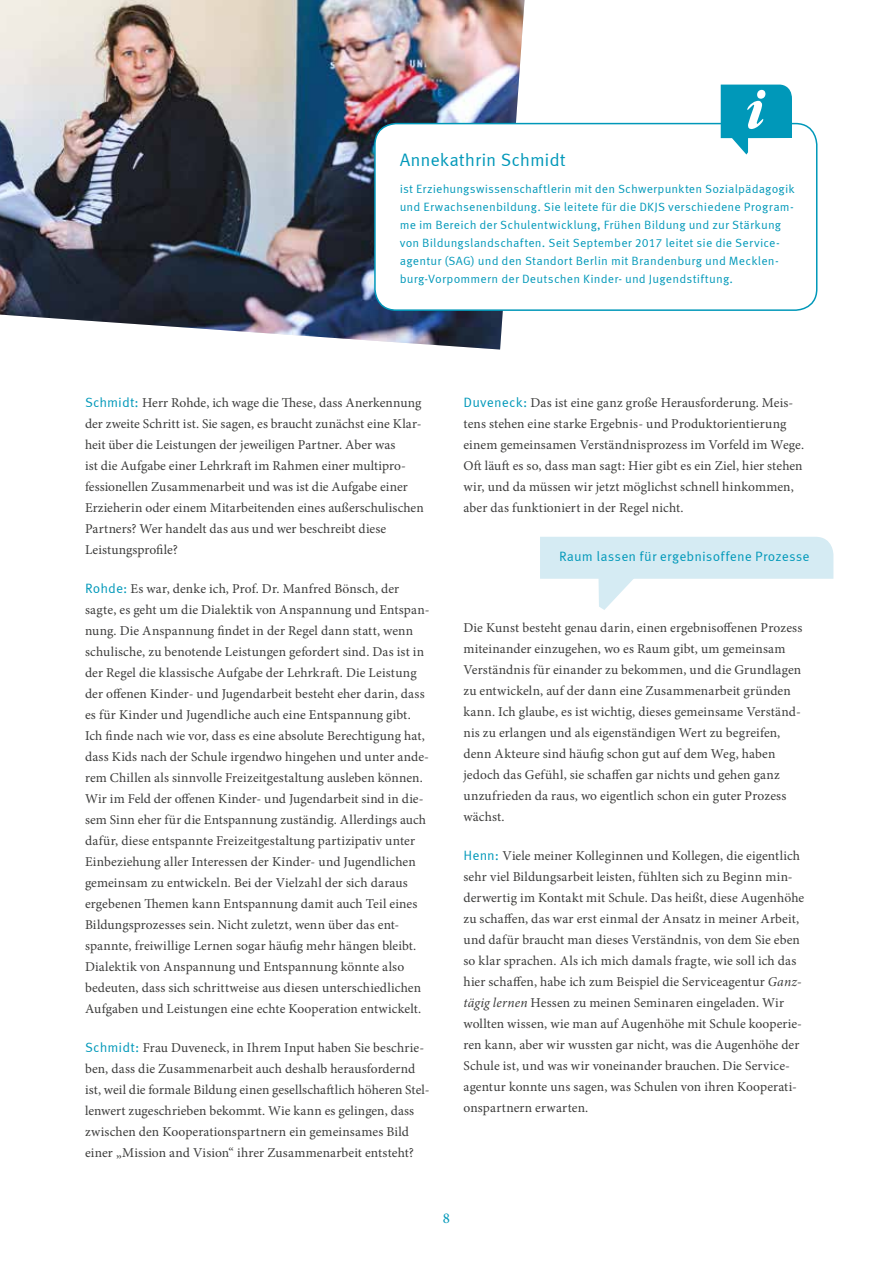
<style>
.page{position:relative;width:893px;height:1263px;background:#fff}
.page>*{position:absolute;margin:0;border:0;box-sizing:border-box;transform-origin:0 0}
.t1{font:18px "Meta Correspondence";letter-spacing:-.01em;color:#0098b9}
.t2{font:15px "Minion Pro";color:#0098b9}
.t3{font:13.5px/21px "Minion Pro";letter-spacing:.005em;color:#3c3c3b}
.t4{font:13.5px "Meta Correspondence";letter-spacing:.01em;color:#0098b9}
.t5{font:12px/18px "Meta Correspondence";letter-spacing:.01em;color:#0098b9}
.s1{font-family:"Meta Correspondence";color:#0098b9}
.s2{font-style:italic}
</style>
<div class="page">
<img style="left:0;top:0;width:524px;height:350px">
<div style="left:375px;top:124px;width:442px;height:186px;background:#fff;border-radius:21px"></div>
<div style="left:374px;top:123px;width:443px;height:188px;border:2px solid #0098b9;border-radius:21px"></div>
<svg style="left:721px;top:85px;width:71px;height:70px"></svg>
<div style="left:757px;top:90px;width:8px;height:9px;background:#fff;border-radius:50%"></div>
<svg style="left:540px;top:537px;width:293px;height:73px"></svg>
<h1 class="t1" style="left:400px;top:149px;width:167px">Annekathrin Schmidt</h1>
<p class="t5" style="left:400px;top:180px;width:397px">ist Erziehungswissenschaftlerin mit den Schwerpunkten Sozialpädagogik und Erwachsenenbildung. Sie leitete für die DKJS verschiedene Program&shy;me im Bereich der Schulentwicklung, Frühen Bildung und zur Stärkung von Bildungslandschaften. Seit September 2017 leitet sie die Service&shy;agentur (SAG) und den Standort Berlin mit Brandenburg und Mecklen&shy;burg-Vorpommern der Deutschen Kinder- und Jugendstiftung.</p>
<p class="t3" style="left:85px;top:392px;width:340px"><span class="s1">Schmidt:</span> Herr Rohde, ich wage die These, dass Anerkennung der zweite Schritt ist. Sie sagen, es braucht zunächst eine Klar&shy;heit über die Leistungen der jeweiligen Partner. Aber was<br>ist die Aufgabe einer Lehrkraft im Rahmen einer multipro&shy;fessionellen Zusammenarbeit und was ist die Aufgabe einer Erzieherin oder einem Mitarbeitenden eines außerschulischen Partners? Wer handelt das aus und wer beschreibt diese Leistungsprofile?</p>
<p class="t3" style="left:85px;top:578px;width:346px"><span class="s1">Rohde:</span> Es war, denke ich, Prof. Dr. Manfred Bönsch, der sagte, es geht um die Dialektik von Anspannung und Entspan&shy;nung. Die Anspannung findet in der Regel dann statt, wenn schulische, zu benotende Leistungen gefordert sind. Das ist in der Regel die klassische Aufgabe der Lehrkraft. Die Leistung der offenen Kinder- und Jugendarbeit besteht eher darin, dass es für Kinder und Jugendliche auch eine Entspannung gibt.<br>Ich finde nach wie vor, dass es eine absolute Berechtigung hat, dass Kids nach der Schule irgendwo hingehen und unter ande&shy;rem Chillen als sinnvolle Freizeitgestaltung ausleben können.<br>Wir im Feld der offenen Kinder- und Jugendarbeit sind in die&shy;sem Sinn eher für die Entspannung zuständig. Allerdings auch dafür, diese entspannte Freizeitgestaltung partizipativ unter Einbeziehung aller Interessen der Kinder- und Jugendlichen gemeinsam zu entwickeln. Bei der Vielzahl der sich daraus ergebenen Themen kann Entspannung damit auch Teil eines Bildungsprozesses sein. Nicht zuletzt, wenn über das ent&shy;spannte, freiwillige Lernen sogar häufig mehr hängen bleibt.<br>Dialektik von Anspannung und Entspannung könnte also bedeuten, dass sich schrittweise aus diesen unterschiedlichen Aufgaben und Leistungen eine echte Kooperation entwickelt.</p>
<p class="t3" style="left:85px;top:1037px;width:346px"><span class="s1">Schmidt:</span> Frau Duveneck, in Ihrem Input haben Sie beschrie&shy;ben, dass die Zusammenarbeit auch deshalb herausfordernd ist, weil die formale Bildung einen gesellschaftlich höheren Stel&shy;lenwert zugeschrieben bekommt. Wie kann es gelingen, dass zwischen den Kooperationspartnern ein gemeinsames Bild einer „Mission and Vision“ ihrer Zusammenarbeit entsteht?</p>
<p class="t3" style="left:463px;top:392px;width:342px"><span class="s1">Duveneck:</span> Das ist eine ganz große Herausforderung. Meis&shy;tens stehen eine starke Ergebnis- und Produktorientierung einem gemeinsamen Verständnisprozess im Vorfeld im Wege.<br>Oft läuft es so, dass man sagt: Hier gibt es ein Ziel, hier stehen wir, und da müssen wir jetzt möglichst schnell hinkommen, aber das funktioniert in der Regel nicht.</p>
<p class="t4" style="left:559px;top:548px;width:252px">Raum lassen für ergebnisoffene Prozesse</p>
<p class="t3" style="left:463px;top:617px;width:340px">Die Kunst besteht genau darin, einen ergebnisoffenen Prozess miteinander einzugehen, wo es Raum gibt, um gemeinsam Verständnis für einander zu bekommen, und die Grundlagen zu entwickeln, auf der dann eine Zusammenarbeit gründen kann. Ich glaube, es ist wichtig, dieses gemeinsame Verständ&shy;nis zu erlangen und als eigenständigen Wert zu begreifen, denn Akteure sind häufig schon gut auf dem Weg, haben jedoch das Gefühl, sie schaffen gar nichts und gehen ganz unzufrieden da raus, wo eigentlich schon ein guter Prozess wächst.</p>
<p class="t3" style="left:463px;top:845px;width:342px"><span class="s1">Henn:</span> Viele meiner Kolleginnen und Kollegen, die eigentlich sehr viel Bildungsarbeit leisten, fühlten sich zu Beginn min&shy;derwertig im Kontakt mit Schule. Das heißt, diese Augenhöhe zu schaffen, das war erst einmal der Ansatz in meiner Arbeit, und dafür braucht man dieses Verständnis, von dem Sie eben so klar sprachen. Als ich mich damals fragte, wie soll ich das hier schaffen, habe ich zum Beispiel die Serviceagentur <span class="s2">Ganz&shy;tägig lernen</span> Hessen zu meinen Seminaren eingeladen. Wir wollten wissen, wie man auf Augenhöhe mit Schule kooperie&shy;ren kann, aber wir wussten gar nicht, was die Augenhöhe der Schule ist, und was wir voneinander brauchen. Die Service&shy;agentur konnte uns sagen, was Schulen von ihren Kooperati&shy;onspartnern erwarten.</p>
<p class="t2" style="left:443px;top:1208px;width:9px">8</p>
</div>
